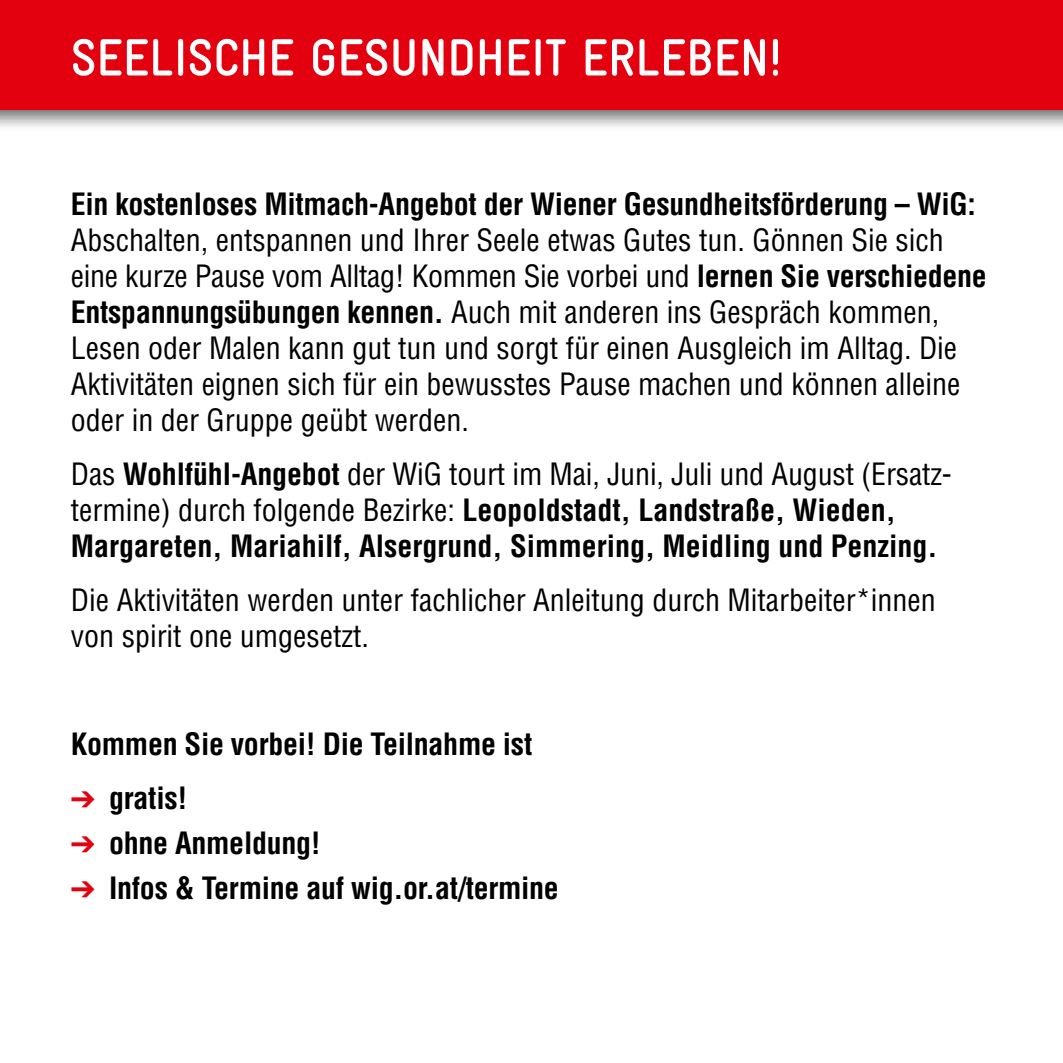
<style>
.page{position:relative;width:1063px;height:1063px;background:#fff}
.page>*{position:absolute;margin:0;border:0;box-sizing:border-box;transform-origin:0 0}
.t1{font:700 condensed 52.5px "Gravur";color:#fff}
.t2{font:condensed 30px/36px "Helvetica LT Std";color:#000}
.t3{font:700 condensed 30px/36px "Helvetica LT Std";letter-spacing:-.01em;color:#000}
.s1{font-weight:700}
.s2{font-weight:400}
.s3{color:#e3000f}
</style>
<div class="page">
<div style="left:0;top:0;width:1063px;height:131px;background:#000;opacity:.6"></div>
<div style="left:0;top:0;width:1063px;height:110px;background:#e3000f"></div>
<h1 class="t1" style="left:71px;top:28px;width:713px">SEELISCHE GESUNDHEIT ERLEBEN!</h1>
<p class="t3" style="left:71px;top:186px;width:907px">Ein kostenloses Mitmach-Angebot der Wiener Gesundheitsförderung – WiG:</p>
<p class="t2" style="left:71px;top:222px;width:918px">Abschalten, entspannen und Ihrer Seele etwas Gutes tun. Gönnen Sie sich eine kurze Pause vom Alltag! Kommen Sie vorbei und <span class="s1">lernen Sie verschiedene Entspannungsübungen kennen.</span> Auch mit anderen ins Gespräch kommen, Lesen oder Malen kann gut tun und sorgt für einen Ausgleich im Alltag. Die Aktivitäten eignen sich für ein bewusstes Pause machen und können alleine oder in der Gruppe geübt werden.</p>
<p class="t3" style="left:71px;top:456px;width:883px"><span class="s2">Das</span> Wohlfühl-Angebot <span class="s2">der WiG tourt im Mai, Juni, Juli und August (Ersatz&shy;termine) durch folgende Bezirke:</span> Leopoldstadt, Landstraße, Wieden,<br>Margareten, Mariahilf, Alsergrund, Simmering, Meidling und Penzing.</p>
<p class="t2" style="left:71px;top:582px;width:866px">Die Aktivitäten werden unter fachlicher Anleitung durch Mitarbeiter*innen von spirit one umgesetzt.</p>
<p class="t3" style="left:71px;top:726px;width:463px">Kommen Sie vorbei! Die Teilnahme ist</p>
<p class="t3" style="left:71px;top:780px;width:118px"><span class="s3">➔</span> gratis!</p>
<p class="t3" style="left:71px;top:825px;width:251px"><span class="s3">➔</span> ohne Anmeldung!</p>
<p class="t3" style="left:71px;top:870px;width:490px"><span class="s3">➔</span> Infos &amp; Termine auf wig.or.at/termine</p>
</div>
